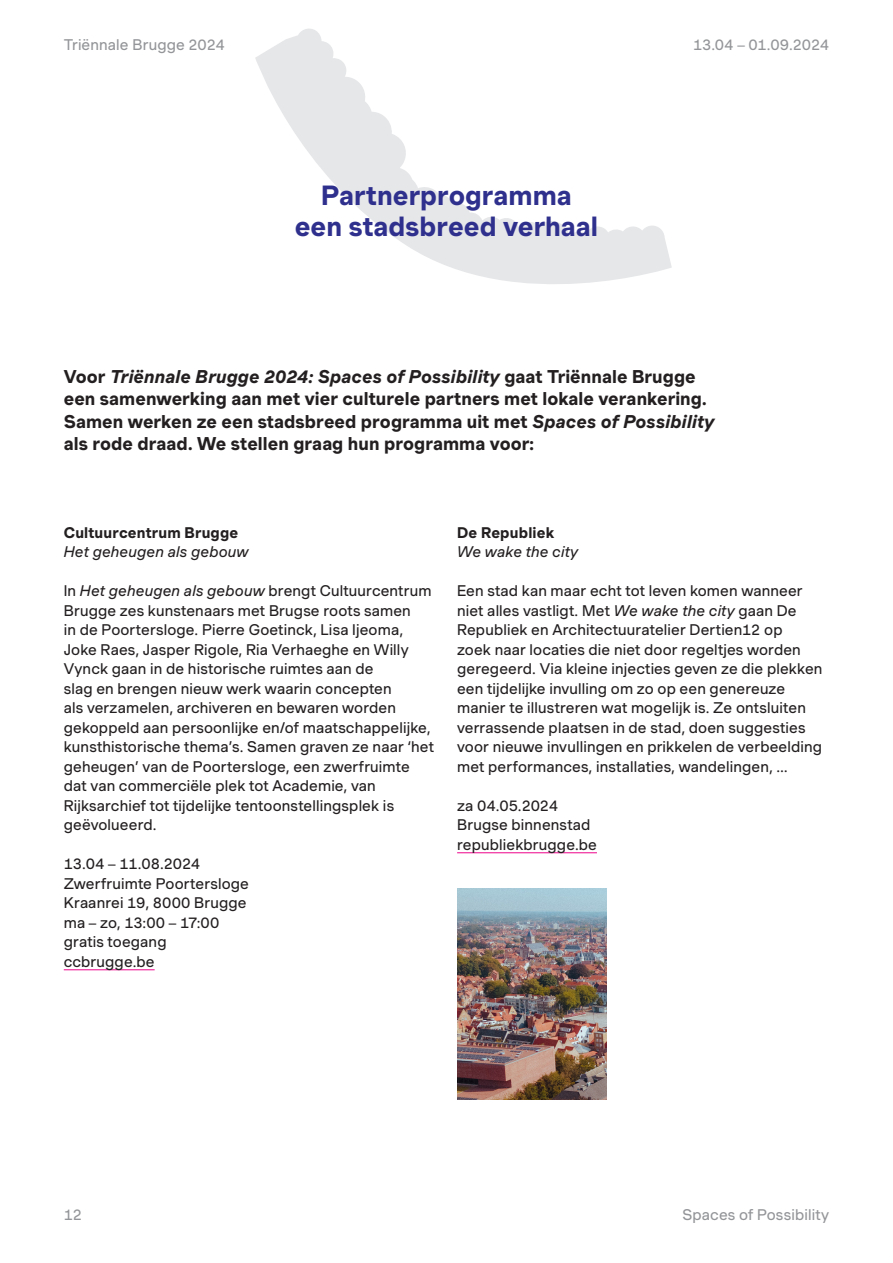
<style>
.page{position:relative;width:893px;height:1263px;background:#fff}
.page>*{position:absolute;margin:0;border:0;box-sizing:border-box;transform-origin:0 0}
.TRIBRU24_-_pers_-_large_quotes{font:700 27px "Muoto";letter-spacing:.005em;color:#2f308d}
.TRIBRU24_-_intro{font:700 18px "Muoto";letter-spacing:.005em;color:#231f20}
.TRIBRU24_-_intro-2{font:italic 700 18px "Muoto";letter-spacing:.005em;color:#231f20}
.TRIBRU24_-_pers_-_body_tekst{font:15px/19.5px "Muoto";letter-spacing:.01em;color:#231f20}
.t1{font:15px "Muoto";letter-spacing:.01em;color:#939598}
.TRIBRU24_-_pers_-_body_tekst-2{font:italic 15px "Muoto";letter-spacing:.01em;color:#231f20}
.TRIBRU24_-_pers_-_body_tekst-3{font:700 15px "Muoto";letter-spacing:.01em;color:#231f20}
.t2{font:15px "Muoto";letter-spacing:-.015em;color:#939598}
.TRIBRU24_-_pers_-_body_tekst-4{font:15px "Muoto";letter-spacing:-.015em;color:#231f20}
.s1{font-style:normal}
.s2{font-style:italic}
</style>
<div class="page">
<svg style="left:255px;top:29px;width:417px;height:255px"></svg>
<hr style="left:64px;top:969px;width:91px;height:1px;background:#ed028c">
<hr style="left:457px;top:852px;width:140px;height:1px;background:#ed028c">
<img style="left:457px;top:889px;width:149px;height:210px">
<p class="t1" style="left:64px;top:34px;width:163px">Triënnale Brugge 2024</p>
<p class="t2" style="left:693px;top:34px;width:138px">13.04 – 01.09.2024</p>
<p class="TRIBRU24_-_pers_-_large_quotes" style="left:321px;top:175px;width:252px">Partnerprogramma</p>
<p class="TRIBRU24_-_pers_-_large_quotes" style="left:295px;top:206px;width:305px">een stadsbreed verhaal</p>
<p class="TRIBRU24_-_intro-2" style="left:64px;top:363px;width:633px"><span class="s1">Voor</span> Triënnale Brugge 2024: Spaces of Possibility <span class="s1">gaat Triënnale Brugge</span></p>
<p class="TRIBRU24_-_intro" style="left:64px;top:385px;width:644px">een samenwerking aan met vier culturele partners met lokale verankering.</p>
<p class="TRIBRU24_-_intro" style="left:64px;top:408px;width:652px">Samen werken ze een stadsbreed programma uit met <span class="s2">Spaces of Possibility</span></p>
<p class="TRIBRU24_-_intro" style="left:64px;top:430px;width:472px">als rode draad. We stellen graag hun programma voor:</p>
<p class="TRIBRU24_-_pers_-_body_tekst-3" style="left:64px;top:521px;width:176px">Cultuurcentrum Brugge</p>
<p class="TRIBRU24_-_pers_-_body_tekst-2" style="left:64px;top:541px;width:186px">Het geheugen als gebouw</p>
<p class="TRIBRU24_-_pers_-_body_tekst" style="left:64px;top:581px;width:372px">In <span class="s2">Het geheugen als gebouw</span> brengt Cultuurcentrum Brugge zes kunstenaars met Brugse roots samen<br>in de Poortersloge. Pierre Goetinck, Lisa Ijeoma, Joke Raes, Jasper Rigole, Ria Verhaeghe en Willy Vynck gaan in de historische ruimtes aan de<br>slag en brengen nieuw werk waarin concepten<br>als verzamelen, archiveren en bewaren worden gekoppeld aan persoonlijke en/of maatschappelijke, kunsthistorische thema’s. Samen graven ze naar ‘het geheugen’ van de Poortersloge, een zwerfruimte dat van commerciële plek tot Academie, van Rijksarchief tot tijdelijke tentoonstellingsplek is geëvolueerd.</p>
<p class="TRIBRU24_-_pers_-_body_tekst-4" style="left:64px;top:853px;width:138px">13.04 – 11.08.2024</p>
<p class="TRIBRU24_-_pers_-_body_tekst" style="left:64px;top:873px;width:187px">Zwerfruimte Poortersloge</p>
<p class="TRIBRU24_-_pers_-_body_tekst" style="left:64px;top:893px;width:184px">Kraanrei 19, 8000 Brugge</p>
<p class="TRIBRU24_-_pers_-_body_tekst" style="left:64px;top:912px;width:157px">ma – zo, 13:00 – 17:00</p>
<p class="TRIBRU24_-_pers_-_body_tekst" style="left:64px;top:932px;width:104px">gratis toegang</p>
<p class="TRIBRU24_-_pers_-_body_tekst" style="left:64px;top:951px;width:92px">ccbrugge.be</p>
<p class="TRIBRU24_-_pers_-_body_tekst-3" style="left:457px;top:521px;width:99px">De Republiek</p>
<p class="TRIBRU24_-_pers_-_body_tekst-2" style="left:457px;top:541px;width:122px">We wake the city</p>
<p class="TRIBRU24_-_pers_-_body_tekst" style="left:457px;top:581px;width:367px">Een stad kan maar echt tot leven komen wanneer niet alles vastligt. Met <span class="s2">We wake the city</span> gaan De Republiek en Architectuuratelier Dertien12 op<br>zoek naar locaties die niet door regeltjes worden geregeerd. Via kleine injecties geven ze die plekken een tijdelijke invulling om zo op een genereuze manier te illustreren wat mogelijk is. Ze ontsluiten verrassende plaatsen in de stad, doen suggesties voor nieuwe invullingen en prikkelen de verbeelding met performances, installaties, wandelingen, …</p>
<p class="TRIBRU24_-_pers_-_body_tekst" style="left:457px;top:795px;width:102px">za 04.05.2024</p>
<p class="TRIBRU24_-_pers_-_body_tekst" style="left:457px;top:815px;width:135px">Brugse binnenstad</p>
<p class="TRIBRU24_-_pers_-_body_tekst" style="left:457px;top:834px;width:141px">republiekbrugge.be</p>
<p class="t1" style="left:64px;top:1204px;width:20px">12</p>
<p class="t1" style="left:682px;top:1204px;width:148px">Spaces of Possibility</p>
</div>
